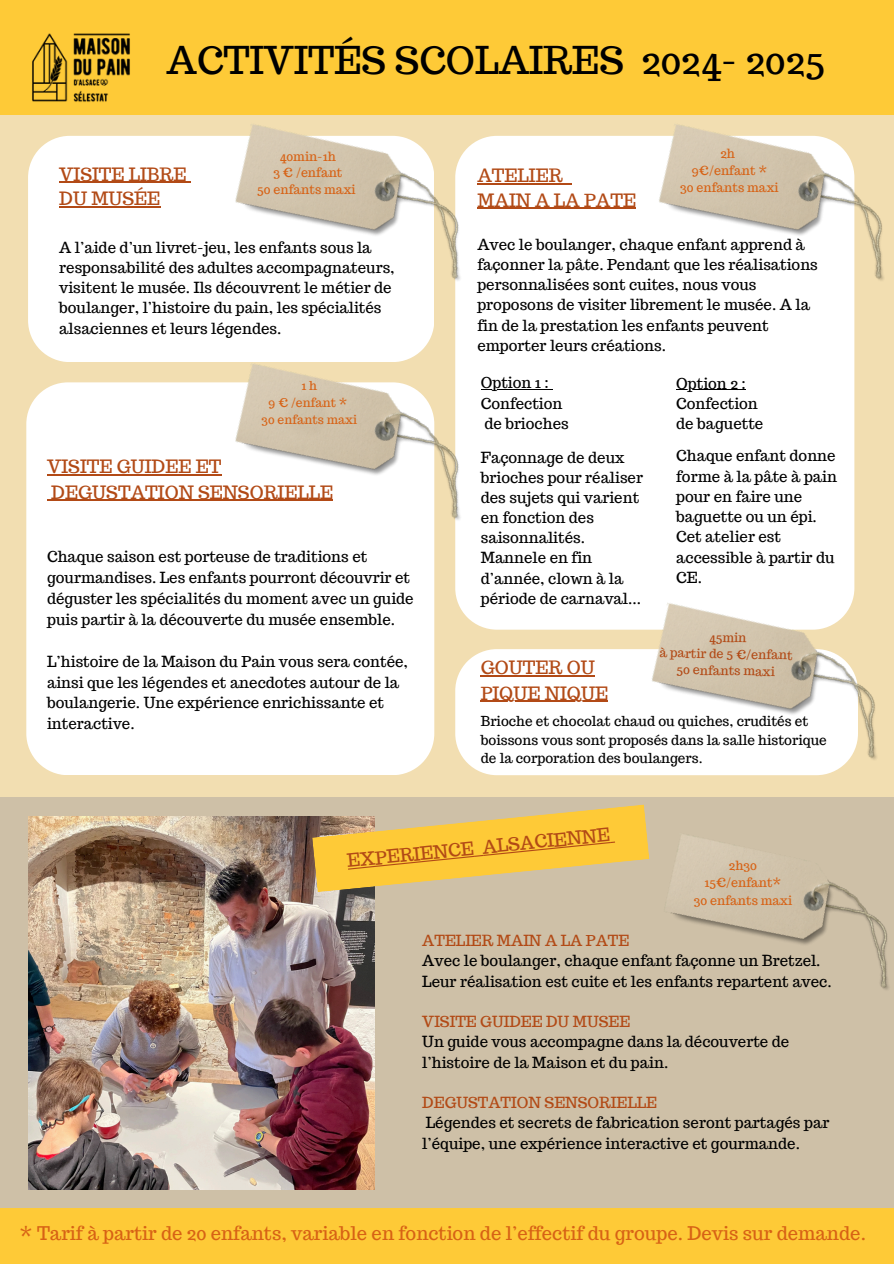
<style>
.page{position:relative;width:894px;height:1264px;background:#fff}
.page>*{position:absolute;margin:0;border:0;box-sizing:border-box;transform-origin:0 0}
.t1{font:37.5px "Trocchi";color:#000}
.t2{font:18.45px "Trocchi";color:#d76215}
.t3{font:18px/24.8px "Trocchi";color:#b24a16}
.t4{font:15px/20.2px "Trocchi";color:#000}
.t5{font:13.5px/18.8px "Trocchi";color:#000}
.t6{font:12.45px/17.2px "Trocchi";color:#d76215;text-align:center}
.t7{font:12.45px/16.6px "Trocchi";color:#b24a16;text-align:center}
.t8{font:12.15px "Trocchi";color:#d76215}
.s1{color:#b24a16}
</style>
<div class="page">
<div style="left:0;top:0;width:893px;height:1263px;background:#f2deb1"></div>
<div style="left:28px;top:136px;width:406px;height:226px;background:#fff"></div>
<div style="left:0;top:0;width:893px;height:114px;background:#feca37"></div>
<img style="left:32px;top:33px;width:98px;height:69px">
<div style="left:0;top:796px;width:893px;height:412px;background:#cec0a7"></div>
<div style="left:455px;top:649px;width:179px;height:126px;background:#fff"></div>
<hr style="left:59px;top:182px;width:128px;height:1px;background:#b24a16">
<hr style="left:59px;top:206px;width:101px;height:1px;background:#b24a16">
<div style="left:26px;top:382px;width:408px;height:393px;background:#fff"></div>
<hr style="left:47px;top:474px;width:174px;height:2px;background:#b24a16">
<hr style="left:51px;top:499px;width:282px;height:2px;background:#b24a16">
<div style="left:455px;top:136px;width:399px;height:493px;background:#fff"></div>
<hr style="left:480px;top:389px;width:68px;height:1px;background:#000">
<hr style="left:676px;top:389px;width:69px;height:1px;background:#000">
<hr style="left:477px;top:183px;width:85px;height:1px;background:#b24a16">
<hr style="left:477px;top:208px;width:159px;height:1px;background:#b24a16">
<img style="left:641px;top:114px;width:252px;height:186px">
<img style="left:649px;top:835px;width:240px;height:155px">
<img style="left:218px;top:339px;width:277px;height:201px">
<img style="left:218px;top:114px;width:277px;height:186px">
<img style="left:28px;top:816px;width:347px;height:372px">
<hr style="left:480px;top:675px;width:114px;height:2px;background:#b24a16">
<hr style="left:480px;top:700px;width:128px;height:2px;background:#b24a16">
<svg style="left:312px;top:804px;width:337px;height:88px"></svg>
<div style="left:0;top:1208px;width:893px;height:55px;background:#feca37"></div>
<img style="left:634px;top:578px;width:243px;height:198px">
<h2 class="t1" style="left:167px;top:36px;width:659px">ACTIVITÉS SCOLAIRES 2024- 2025</h2>
<h4 class="t6" style="left:257px;top:148px;width:100px;line-height:16.6px">40min-1h<br>3 € /enfant<br>50 enfants maxi</h4>
<h5 class="t3" style="left:59px;top:161px;width:129px">VISITE LIBRE<br>DU MUSÉE</h5>
<p class="t4" style="left:59px;top:237px;width:337px">A l’aide d’un livret-jeu, les enfants sous la responsabilité des adultes accompagnateurs, visitent le musée. Ils découvrent le métier de boulanger, l’histoire du pain, les spécialités alsaciennes et leurs légendes.</p>
<p class="t8" style="left:301px;top:378px;width:17px">1h</p>
<h5 class="t8" style="left:268px;top:395px;width:81px">9 € /enfant *</h5>
<h2 class="t8" style="left:261px;top:411px;width:97px">30 enfants maxi</h2>
<h5 class="t3" style="left:47px;top:454px;width:287px;line-height:25.2px">VISITE GUIDEE ET<br>DEGUSTATION SENSORIELLE</h5>
<h2 class="t4" style="left:47px;top:546px;width:368px;line-height:20.9px">Chaque saison est porteuse de traditions et gourmandises. Les enfants pourront découvrir et déguster les spécialités du moment avec un guide puis partir à la découverte du musée ensemble.</h2>
<h4 class="t4" style="left:47px;top:650px;width:362px;line-height:20.9px">L’histoire de la Maison du Pain vous sera contée, ainsi que les légendes et anecdotes autour de la boulangerie. Une expérience enrichissante et interactive.</h4>
<h4 class="t6" style="left:680px;top:144px;width:100px">2h<br>9€/enfant *<br>30 enfants maxi</h4>
<h2 class="t3" style="left:477px;top:163px;width:160px">ATELIER<br>MAIN A LA PATE</h2>
<h4 class="t4" style="left:477px;top:234px;width:342px">Avec le boulanger, chaque enfant apprend à façonner la pâte. Pendant que les réalisations personnalisées sont cuites, nous vous proposons de visiter librement le musée. A la fin de la prestation les enfants peuvent emporter leurs créations.</h4>
<h4 class="t4" style="left:480px;top:373px;width:89px">Option 1 :<br>Confection de brioches</h4>
<h4 class="t4" style="left:480px;top:447px;width:164px">Façonnage de deux brioches pour réaliser des sujets qui varient en fonction des saisonnalités.<br>Mannele en fin d’année, clown à la période de carnaval...</h4>
<h4 class="t4" style="left:676px;top:373px;width:88px">Option 2 :<br>Confection de baguette</h4>
<h4 class="t4" style="left:676px;top:445px;width:162px">Chaque enfant donne forme à la pâte à pain pour en faire une baguette ou un épi.<br>Cet atelier est accessible à partir du<br>CE.</h4>
<p class="t7" style="left:659px;top:627px;width:134px;rotate:1deg">45min<br>à partir de 5 €/enfant<br>50 enfants maxi</p>
<p class="t3" style="left:480px;top:655px;width:115px">GOUTER OU</p>
<p class="t3" style="left:480px;top:680px;width:129px">PIQUE NIQUE</p>
<p class="t5" style="left:480px;top:711px;width:329px">Brioche et chocolat chaud ou quiches, crudités et</p>
<p class="t5" style="left:480px;top:730px;width:347px">boissons vous sont proposés dans la salle historique de la corporation des boulangers.</p>
<h5 class="t3" style="left:346px;top:849px;width:265px;rotate:-6deg">EXPERIENCE ALSACIENNE</h5>
<p class="t6" style="left:693px;top:856px;width:100px">2h30<br>15€/enfant*<br>30 enfants maxi</p>
<p class="t4" style="left:422px;top:930px;width:411px"><span class="s1">ATELIER MAIN A LA PATE<br></span>Avec le boulanger, chaque enfant façonne un Bretzel.<br>Leur réalisation est cuite et les enfants repartent avec.</p>
<h1 class="t4" style="left:422px;top:1011px;width:368px"><span class="s1">VISITE GUIDEE DU MUSEE<br></span>Un guide vous accompagne dans la découverte de l’histoire de la Maison et du pain.</h1>
<p class="t4" style="left:422px;top:1092px;width:408px"><span class="s1">DEGUSTATION SENSORIELLE<br></span>Légendes et secrets de fabrication seront partagés par l’équipe, une expérience interactive et gourmande.</p>
<h2 class="t2" style="left:20px;top:1221px;width:847px">* Tarif à partir de 20 enfants, variable en fonction de l’effectif du groupe. Devis sur demande.</h2>
</div>
